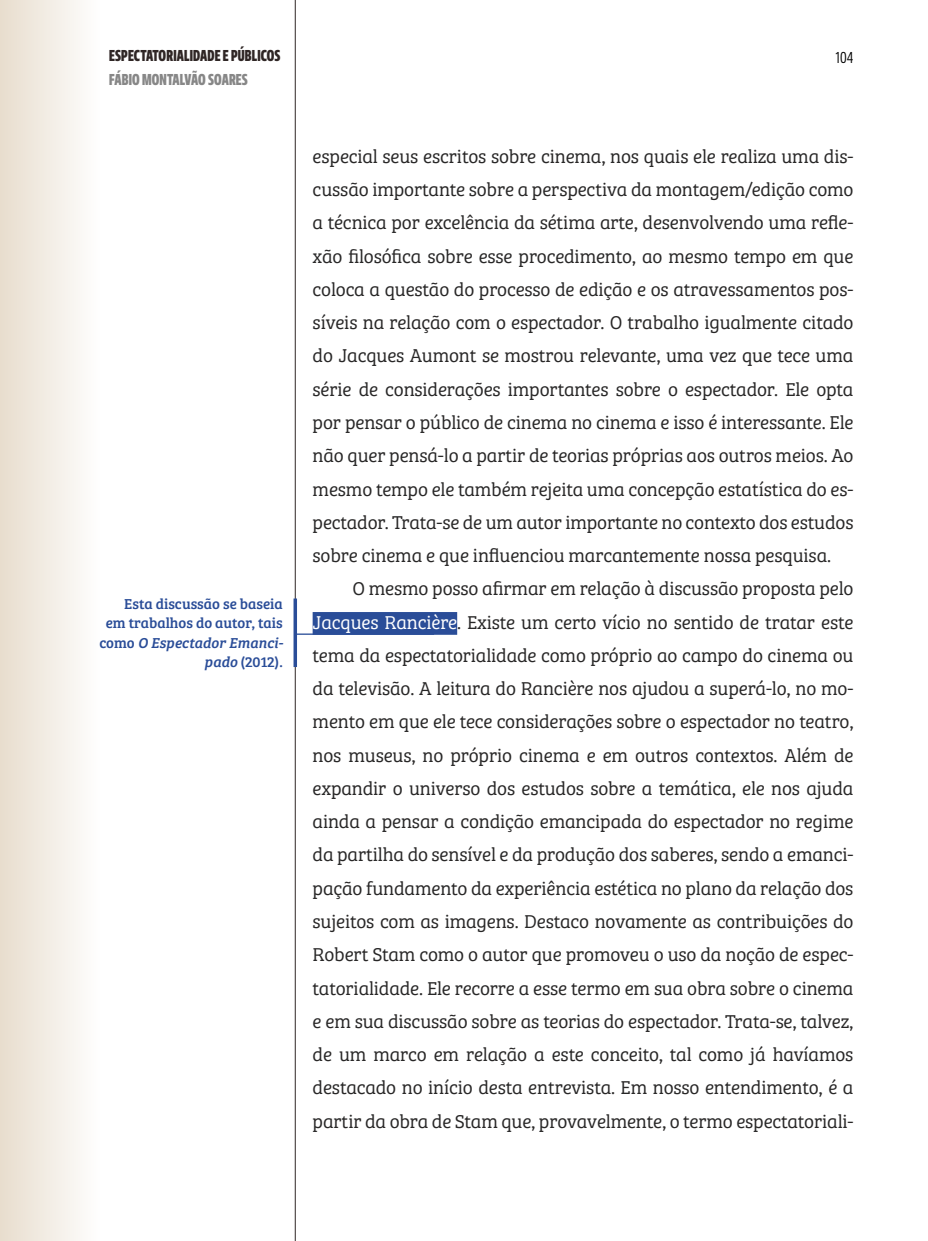
<style>
.page{position:relative;width:928px;height:1241px;background:#fff}
.page>*{position:absolute;margin:0;border:0;box-sizing:border-box;transform-origin:0 0}
.t1{font:19.25px/33.2px "Bree Serif Lt";letter-spacing:-.01em;color:#282727;text-align:justify}
.t2{font:700 15.75px "Fact Compressed Web";letter-spacing:.01em;color:#2f2625}
.t3{font:700 15.75px "Fact Compressed Web";letter-spacing:.01em;color:#878787}
.t4{font:300 15.75px "Fact Condensed Web";color:#000}
.t5{font:14.88px/19.2px "Bree Serif";color:#2a4d98;text-align:right}
.s1{font-style:italic}
.s2{color:#fff}
</style>
<div class="page">
<hr style="left:295px;top:0;width:1px;height:1240px;background:#2f2625">
<div style="left:0;top:0;width:99px;height:1240px;background:linear-gradient(to right,#e8ddcd,#fefefe)"></div>
<div style="left:313px;top:612px;width:144px;height:22px;background:#2a4d98"></div>
<hr style="left:295px;top:633px;width:139px;height:1px;background:#2a4d98">
<svg style="left:293px;top:598px;width:4px;height:69px"></svg>
<p class="t2" style="left:109px;top:46px;width:173px">ESPECTATORIALIDADE E PÚBLICOS</p>
<p class="t3" style="left:109px;top:69px;width:140px">FÁBIO MONTALVÃO SOARES</p>
<p class="t5" style="left:99px;top:593px;width:185px">Esta discussão se baseia<br>em trabalhos do autor, tais como <span class="s1">O Espectador Emanci&shy;pado</span> (2012).</p>
<p class="t4" style="left:835px;top:48px;width:19px">104</p>
<p class="t1" style="left:313px;top:139px;width:542px">especial seus escritos sobre cinema, nos quais ele realiza uma dis&shy;cussão importante sobre a perspectiva da montagem/edição como a técnica por excelência da sétima arte, desenvolvendo uma refle&shy;xão filosófica sobre esse procedimento, ao mesmo tempo em que coloca a questão do processo de edição e os atravessamentos pos&shy;síveis na relação com o espectador. O trabalho igualmente citado do Jacques Aumont se mostrou relevante, uma vez que tece uma série de considerações importantes sobre o espectador. Ele opta por pensar o público de cinema no cinema e isso é interessante. Ele não quer pensá-lo a partir de teorias próprias aos outros meios. Ao mesmo tempo ele também rejeita uma concepção estatística do es&shy;pectador. Trata-se de um autor importante no contexto dos estudos sobre cinema e que influenciou marcantemente nossa pesquisa.</p>
<p class="t1" style="left:313px;top:571px;width:542px;text-indent:40px">O mesmo posso afirmar em relação à discussão proposta pelo <span class="s2">Jacques Rancière</span>. Existe um certo vício no sentido de tratar este tema da espectatorialidade como próprio ao campo do cinema ou da televisão. A leitura do Rancière nos ajudou a superá-lo, no mo&shy;mento em que ele tece considerações sobre o espectador no teatro, nos museus, no próprio cinema e em outros contextos. Além de expandir o universo dos estudos sobre a temática, ele nos ajuda ainda a pensar a condição emancipada do espectador no regime da partilha do sensível e da produção dos saberes, sendo a emanci&shy;pação fundamento da experiência estética no plano da relação dos sujeitos com as imagens. Destaco novamente as contribuições do Robert Stam como o autor que promoveu o uso da noção de espec&shy;tatorialidade. Ele recorre a esse termo em sua obra sobre o cinema e em sua discussão sobre as teorias do espectador. Trata-se, talvez, de um marco em relação a este conceito, tal como já havíamos destacado no início desta entrevista. Em nosso entendimento, é a partir da obra de Stam que, provavelmente, o termo espectatoriali-</p>
</div>
